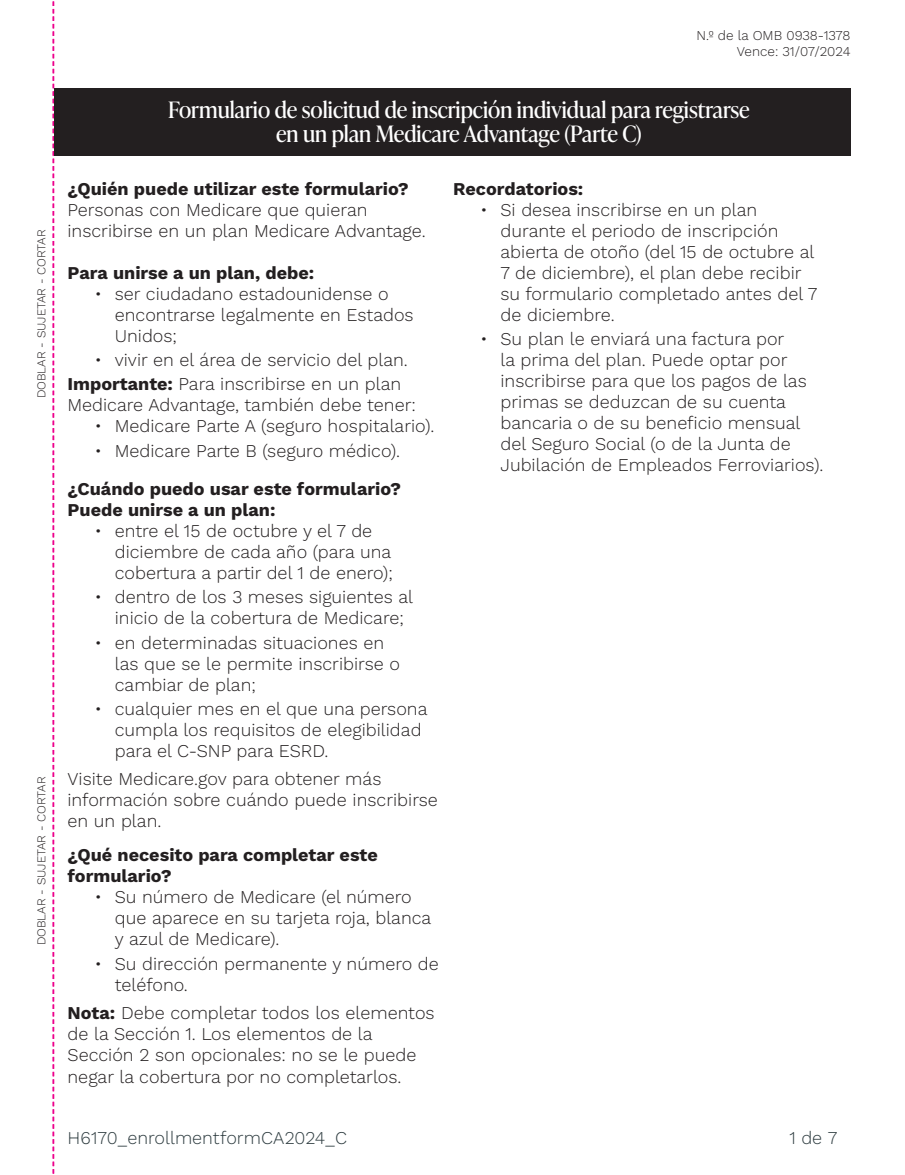
<style>
.page{position:relative;width:905px;height:1175px;background:#fff}
.page>*{position:absolute;margin:0;border:0;box-sizing:border-box;transform-origin:0 0}
.t1{font:22.5px/24px "Ivy Presto Headline";color:#fff;text-align:center}
.t2{font:300 18px/21px "Work Sans";color:#231f20}
.t3{font:700 18px/21px "Work Sans";color:#231f20}
.t4{font:300 18px "Work Sans";letter-spacing:-.005em;color:#2e3c40}
.t5{font:300 13.5px/16.2px "Work Sans";color:#231f20;text-align:right}
.t6{font:300 12px "Work Sans";color:#231f20}
.s1{font-weight:700}
</style>
<div class="page">
<svg style="left:53px;top:1px;width:1px;height:1173px"></svg>
<div style="left:54px;top:88px;width:796px;height:67px;background:#231f20"></div>
<p class="t6" style="left:34px;top:398px;width:170px;rotate:-90deg">DOBLAR - SUJETAR - CORTAR</p>
<p class="t6" style="left:34px;top:945px;width:170px;rotate:-90deg">DOBLAR - SUJETAR - CORTAR</p>
<p class="t5" style="left:696px;top:27px;width:156px">N.º de la OMB 0938-1378<br>Vence: 31/07/2024</p>
<p class="t1" style="left:168px;top:97px;width:583px">Formulario de solicitud de inscripción individual para registrarse en un plan Medicare Advantage (Parte C)</p>
<p class="t3" style="left:453px;top:178px;width:132px">Recordatorios:</p>
<p class="t2" style="left:500px;top:199px;width:318px;text-indent:-20px">• Si desea inscribirse en un plan durante el periodo de inscripción abierta de otoño (del 15 de octubre al<br>7 de diciembre), el plan debe recibir su formulario completado antes del 7 de diciembre.</p>
<p class="t2" style="left:500px;top:328px;width:324px;text-indent:-20px">• Su plan le enviará una factura por<br>la prima del plan. Puede optar por inscribirse para que los pagos de las primas se deduzcan de su cuenta bancaria o de su beneficio mensual del Seguro Social (o de la Junta de Jubilación de Empleados Ferroviarios).</p>
<p class="t3" style="left:68px;top:178px;width:343px">¿Quién puede utilizar este formulario?</p>
<p class="t2" style="left:68px;top:199px;width:360px">Personas con Medicare que quieran inscribirse en un plan Medicare Advantage.</p>
<p class="t3" style="left:68px;top:262px;width:248px">Para unirse a un plan, debe:</p>
<p class="t2" style="left:115px;top:283px;width:300px;text-indent:-20px">• ser ciudadano estadounidense o encontrarse legalmente en Estados<br>Unidos;</p>
<p class="t2" style="left:68px;top:348px;width:342px;line-height:24.3px;text-indent:27px">• vivir en el área de servicio del plan.<br><span class="s1">Importante:</span> Para inscribirse en un plan</p>
<p class="t2" style="left:68px;top:395px;width:350px">Medicare Advantage, también debe tener:</p>
<p class="t2" style="left:94px;top:416px;width:341px">• Medicare Parte A (seguro hospitalario).</p>
<p class="t2" style="left:94px;top:440px;width:307px">• Medicare Parte B (seguro médico).</p>
<p class="t3" style="left:68px;top:478px;width:335px">¿Cuándo puedo usar este formulario?<br>Puede unirse a un plan:</p>
<p class="t2" style="left:115px;top:520px;width:279px;text-indent:-20px">• entre el 15 de octubre y el 7 de diciembre de cada año (para una cobertura a partir del 1 de enero);</p>
<p class="t2" style="left:115px;top:586px;width:300px;text-indent:-20px">• dentro de los 3 meses siguientes al inicio de la cobertura de Medicare;</p>
<p class="t2" style="left:115px;top:632px;width:287px;text-indent:-20px">• en determinadas situaciones en las que se le permite inscribirse o cambiar de plan;</p>
<p class="t2" style="left:115px;top:698px;width:314px;text-indent:-20px">• cualquier mes en el que una persona cumpla los requisitos de elegibilidad para el C-SNP para ESRD.</p>
<p class="t2" style="left:68px;top:768px;width:372px">Visite Medicare.gov para obtener más información sobre cuándo puede inscribirse en un plan.</p>
<p class="t3" style="left:68px;top:844px;width:312px">¿Qué necesito para completar este formulario?</p>
<p class="t2" style="left:115px;top:886px;width:318px;text-indent:-20px">• Su número de Medicare (el número que aparece en su tarjeta roja, blanca y azul de Medicare).</p>
<p class="t2" style="left:115px;top:953px;width:325px;text-indent:-20px">• Su dirección permanente y número de teléfono.</p>
<p class="t2" style="left:68px;top:1001px;width:368px;line-height:21.5px"><span class="s1">Nota:</span> Debe completar todos los elementos de la Sección 1. Los elementos de la Sección 2 son opcionales: no se le puede negar la cobertura por no completarlos.</p>
<p class="t4" style="left:68px;top:1127px;width:281px">H6170_enrollmentformCA2024_C</p>
<p class="t4" style="left:789px;top:1127px;width:50px">1 de 7</p>
</div>
